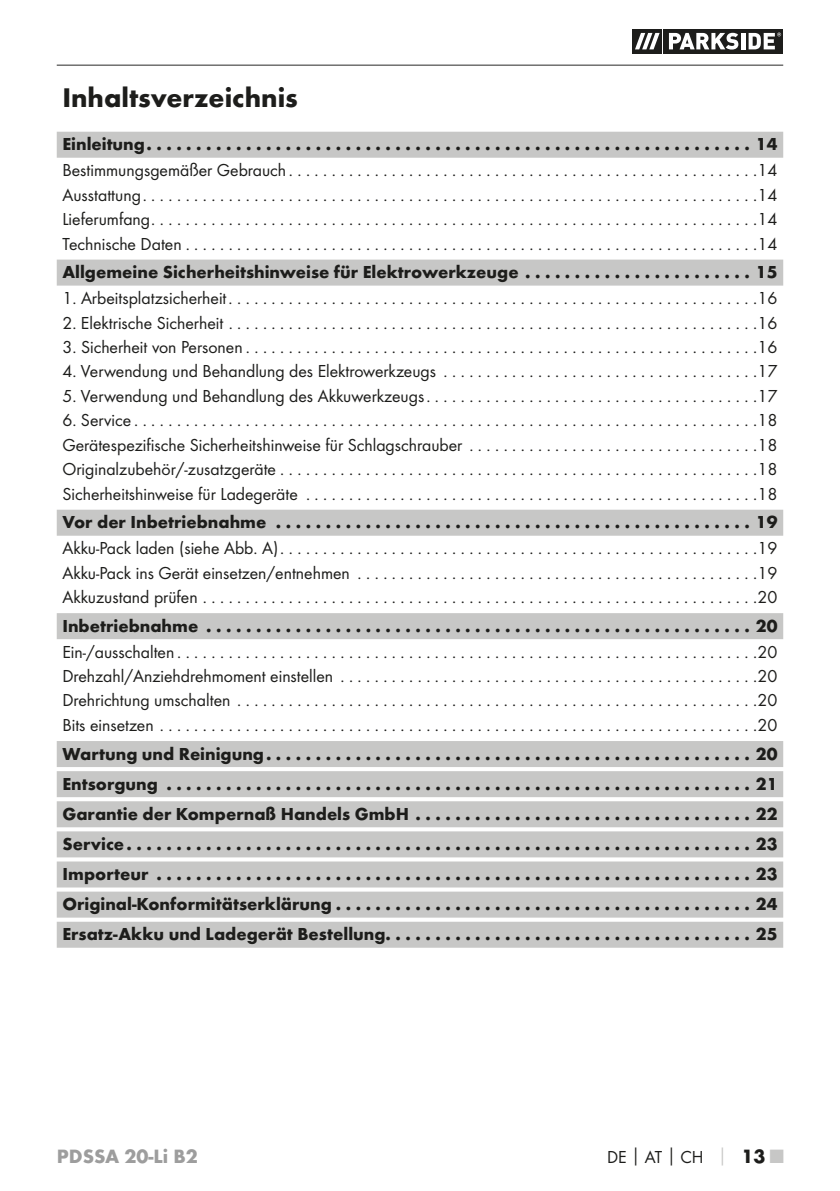
<style>
.page{position:relative;width:840px;height:1191px;background:#fff}
.page>*{position:absolute;margin:0;border:0;box-sizing:border-box;transform-origin:0 0}
.t1{font:700 28px "Futura";color:#1d1d1b}
.t2{font:700 20px "Futura";color:#9d9d9d}
.t3{font:18px/24.4px "Futura Boo";color:#1d1d1b;text-align:justify}
.t4{font:700 18px/30px "Futura";color:#1d1d1b;text-align:justify}
.s1{font-family:"Futura";font-weight:700}
.s2{font-family:"Futura";font-weight:700;color:#c7c7c6}
.s3{font-family:"Futura";font-weight:700;font-size:20px}
.s4{font-family:"Futura";font-weight:700;font-size:20px;color:#c7c7c6}
</style>
<div class="page">
<hr style="left:57px;top:64px;width:725px;height:2px;background:#70706f">
<svg style="left:661px;top:29px;width:1px;height:24px"></svg>
<div style="left:632px;top:29px;width:29px;height:24px;background:#1d1d1b"></div>
<div style="left:663px;top:29px;width:119px;height:24px;background:#1d1d1b"></div>
<svg style="left:635px;top:33px;width:24px;height:16px"></svg>
<svg style="left:668px;top:33px;width:70px;height:17px"></svg>
<svg style="left:741px;top:33px;width:3px;height:16px"></svg>
<svg style="left:748px;top:33px;width:32px;height:16px"></svg>
<div style="left:57px;top:132px;width:725px;height:26px;background:#c7c7c6"></div>
<div style="left:57px;top:260px;width:725px;height:26px;background:#c7c7c6"></div>
<div style="left:57px;top:510px;width:725px;height:26px;background:#c7c7c6"></div>
<div style="left:57px;top:613px;width:725px;height:26px;background:#c7c7c6"></div>
<div style="left:57px;top:741px;width:725px;height:26px;background:#c7c7c6"></div>
<div style="left:57px;top:771px;width:725px;height:26px;background:#c7c7c6"></div>
<div style="left:57px;top:801px;width:725px;height:26px;background:#c7c7c6"></div>
<div style="left:57px;top:831px;width:725px;height:26px;background:#c7c7c6"></div>
<div style="left:57px;top:861px;width:725px;height:26px;background:#c7c7c6"></div>
<div style="left:57px;top:891px;width:725px;height:26px;background:#c7c7c6"></div>
<div style="left:57px;top:921px;width:725px;height:26px;background:#c7c7c6"></div>
<h1 class="t1" style="left:62px;top:86px;width:237px">Inhaltsverzeichnis</h1>
<p class="t4" style="left:62px;top:130px;width:716px">Einleitung .............................................................14</p>
<p class="t3" style="left:62px;top:159px;width:716px">Bestimmungsgemäßer Gebrauch .......................................................14<br>Ausstattung ........................................................................14<br>Lieferumfang .......................................................................14<br>Technische Daten ...................................................................14</p>
<p class="t4" style="left:62px;top:258px;width:716px">Allgemeine Sicherheitshinweise für Elektrowerkzeuge . . . . . . . . . . . . . . . . . . . . . . . 15</p>
<p class="t3" style="left:62px;top:287px;width:716px">1. Arbeitsplatzsicherheit ..............................................................16</p>
<p class="t3" style="left:62px;top:311px;width:716px">2. Elektrische Sicherheit ..............................................................16</p>
<p class="t3" style="left:62px;top:335px;width:716px">3. Sicherheit von Personen ............................................................16</p>
<p class="t3" style="left:62px;top:360px;width:716px">4. Verwendung und Behandlung des Elektrowerkzeugs . . . . . . . . . . . . . . . . . . . . . . . . . . . . . . . . . . . . .17</p>
<p class="t3" style="left:62px;top:384px;width:716px">5. Verwendung und Behandlung des Akkuwerkzeugs .......................................17</p>
<p class="t3" style="left:62px;top:409px;width:716px">6. Service .........................................................................18<br>Gerätespezifische Sicherheits hinweise für Schlagschrauber . . . . . . . . . . . . . . . . . . . . . . . . . . . . . . . . . .18<br>Originalzubehör/-zusatzgeräte ........................................................18<br>Sicherheitshinweise für Ladegeräte .....................................................18</p>
<p class="t4" style="left:62px;top:508px;width:716px">Vor der Inbetriebnahme ................................................19</p>
<p class="t3" style="left:62px;top:537px;width:716px">Akku-Pack laden (siehe Abb. A) ........................................................19<br>Akku-Pack ins Gerät einsetzen/entnehmen ...............................................19<br>Akkuzustand prüfen .................................................................20</p>
<p class="t4" style="left:62px;top:612px;width:716px">Inbetriebnahme .......................................................20</p>
<p class="t3" style="left:62px;top:640px;width:716px">Ein-/ausschalten ....................................................................20<br>Drehzahl/Anziehdrehmoment einstellen .................................................20<br>Drehrichtung umschalten .............................................................20<br>Bits einsetzen ......................................................................20</p>
<p class="t4" style="left:62px;top:739px;width:716px">Wartung und Reinigung .................................................20<br>Entsorgung ...........................................................21<br>Garantie der Kompernaß Handels GmbH ..................................22<br>Service ...............................................................23<br>Importeur ............................................................23<br>Original-Konformitätserklärung ..........................................24<br>Ersatz-Akku und Ladegerät Bestellung. . . . . . . . . . . . . . . . . . . . . . . . . . . . . . . . . . . . . 25</p>
<p class="t2" style="left:57px;top:1147px;width:142px">PDSSA 20-Li B2</p>
<p class="t3" style="left:606px;top:1145px;width:178px">DE<span class="s1">│</span>AT<span class="s1">│</span>CH <span class="s2">│</span> <span class="s3">13</span> <span class="s4">■</span></p>
</div>
